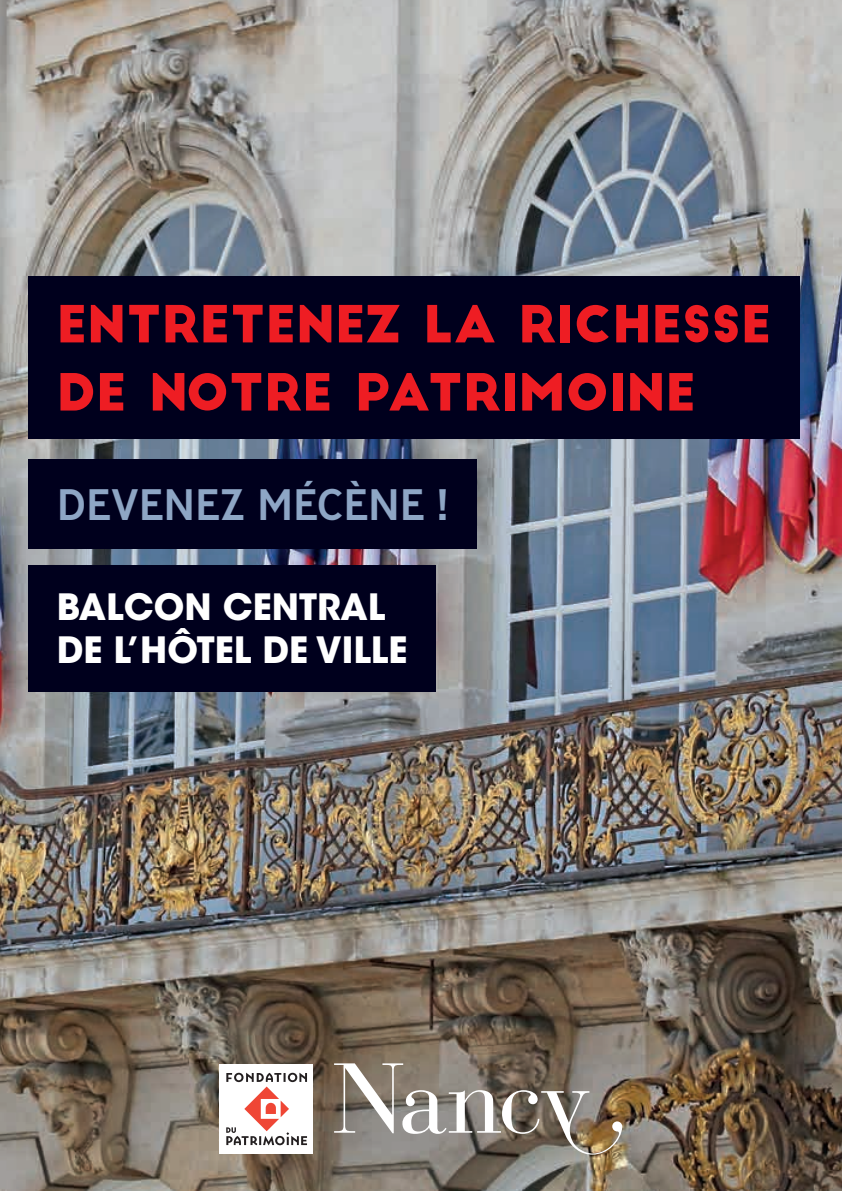
<style>
.page{position:relative;width:842px;height:1191px;background:#fff}
.page>*{position:absolute;margin:0;border:0;box-sizing:border-box;transform-origin:0 0}
.t1{font:50px/68px "Big John";color:#ee1d23}
.t2{font:500 44px "Ministry";color:#8ea6c5}
.t3{font:700 36px/43.2px "ITC Avant Garde Std";color:#fff}
</style>
<div class="page">
<img style="left:0;top:0;width:842px;height:1191px">
<div style="left:28px;top:276px;width:772px;height:163px;background:#00001d"></div>
<div style="left:28px;top:459px;width:449px;height:89px;background:#00001d"></div>
<div style="left:28px;top:565px;width:408px;height:126px;background:#00001d"></div>
<svg style="left:334px;top:1063px;width:288px;height:91px;background:#8f867c"></svg>
<div style="left:220px;top:1064px;width:93px;height:90px;background:#fff"></div>
<svg style="left:226px;top:1072px;width:81px;height:73px"></svg>
<p class="t1" style="left:57px;top:292px;width:716px">ENTRETENEZ LA RICHESSE<br>DE NOTRE PATRIMOINE</p>
<p class="t2" style="left:57px;top:476px;width:393px">DEVENEZ MÉCÈNE !</p>
<p class="t3" style="left:57px;top:585px;width:352px">BALCON CENTRAL<br>DE L’HÔTEL DE VILLE</p>
</div>
